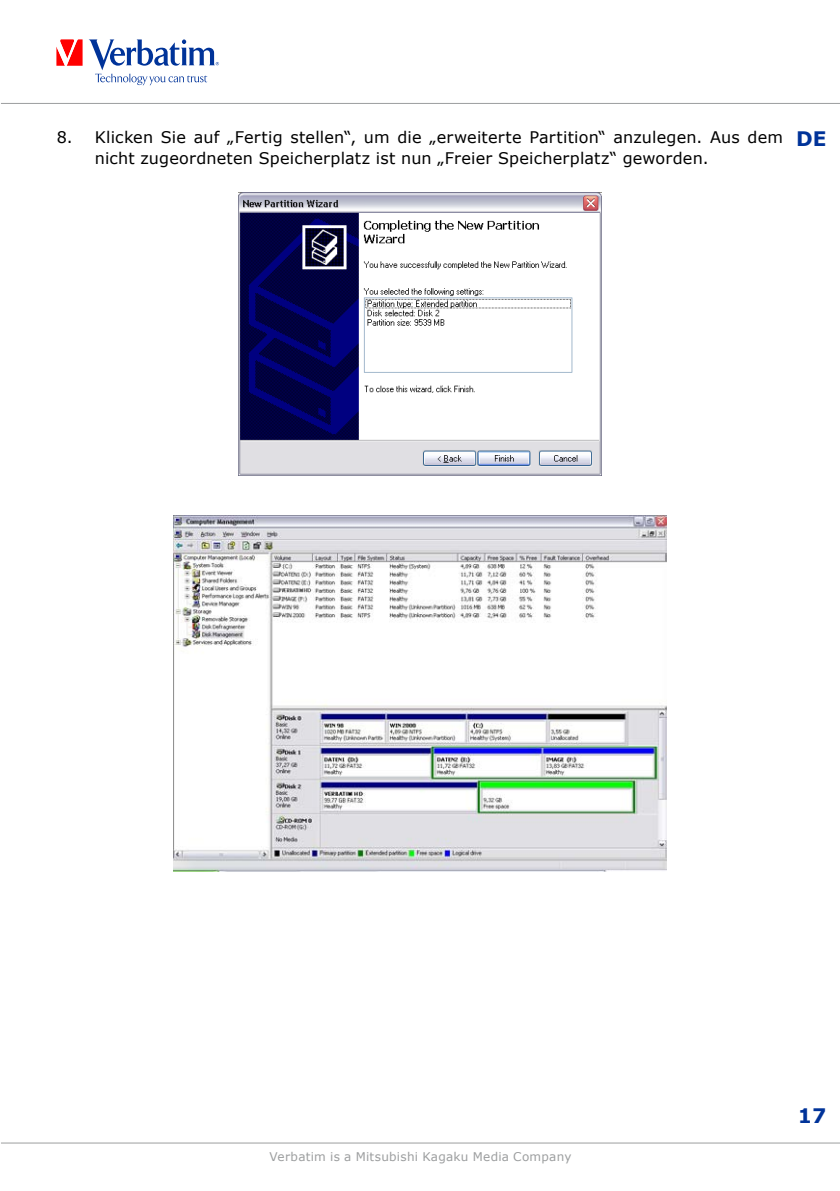
<style>
.page{position:relative;width:840px;height:1191px;background:#fff}
.page>*{position:absolute;margin:0;border:0;box-sizing:border-box;transform-origin:0 0}
.t1{font:700 20px "Verdana";color:#039}
.t2{font:16px/21.6px "Verdana";letter-spacing:.01em;color:#000}
.t3{font:12px "Verdana";letter-spacing:.02em;color:#9c9e9f}
</style>
<div class="page">
<svg style="left:56px;top:39px;width:26px;height:27px"></svg>
<svg style="left:89px;top:39px;width:130px;height:46px"></svg>
<hr style="left:1px;top:1142px;width:838px;height:1px;background:#9c9e9f">
<hr style="left:1px;top:103px;width:838px;height:1px;background:#9c9e9f">
<img style="left:238px;top:193px;width:363px;height:283px">
<img style="left:174px;top:515px;width:491px;height:357px">
<p class="t2" style="left:95px;top:125px;width:689px;text-indent:-38px">8. Klicken Sie auf „Fertig stellen“, um die „erweiterte Partition“ anzulegen. Aus dem nicht zugeordneten Speicherplatz ist nun „Freier Speicherplatz“ geworden.</p>
<p class="t1" style="left:795px;top:126px;width:32px">DE</p>
<p class="t3" style="left:269px;top:1148px;width:303px">Verbatim is a Mitsubishi Kagaku Media Company</p>
<p class="t1" style="left:797px;top:1103px;width:30px">17</p>
</div>
